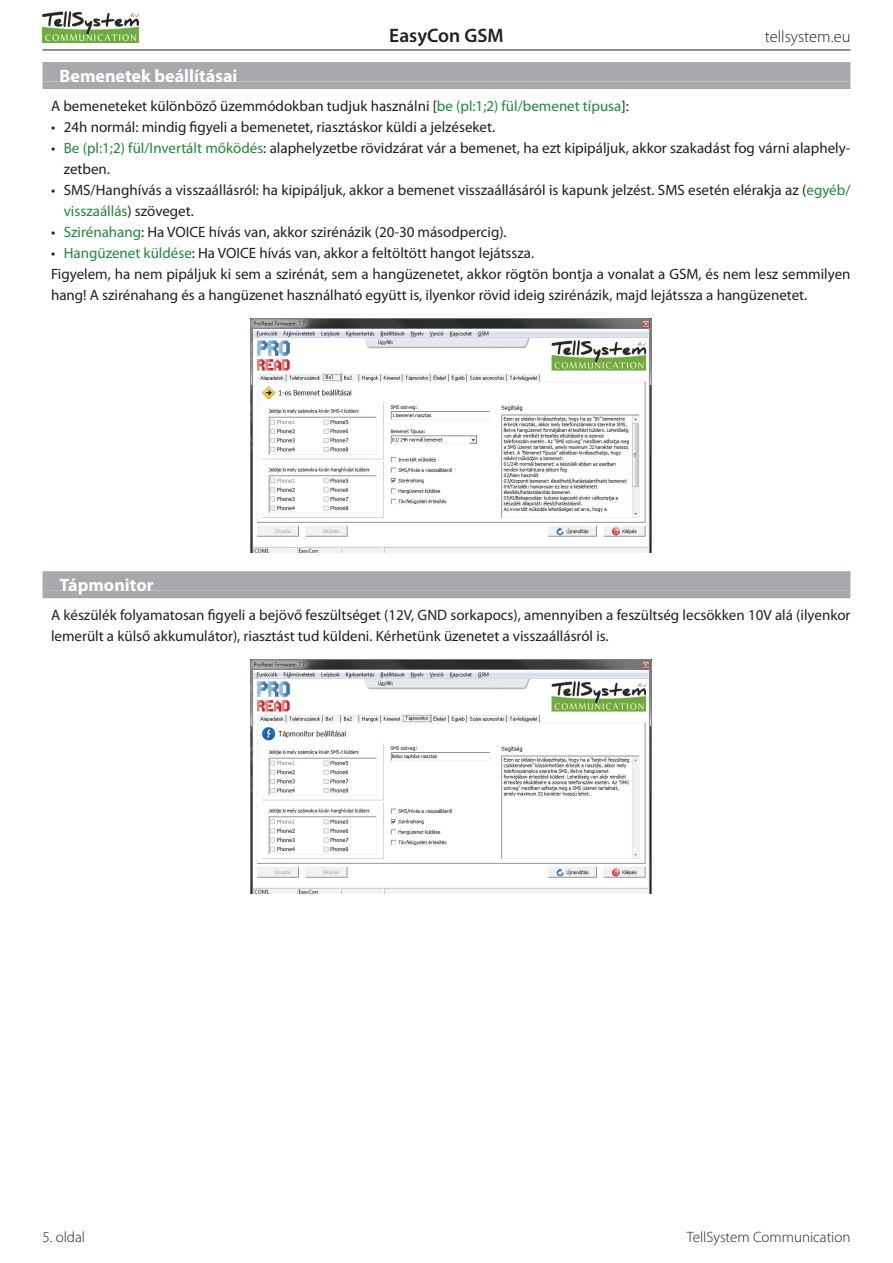
<style>
.page{position:relative;width:893px;height:1263px;background:#fff}
.page>*{position:absolute;margin:0;border:0;box-sizing:border-box;transform-origin:0 0}
.t1{font:600 19.5px "Myriad Pro";color:#231f20}
.t2{font:700 18px "Myriad Pro";color:#fff}
.t3{font:300 16.5px "Myriad Pro";color:#231f20}
.t4{font:15px/21px "Myriad Pro";color:#231f20}
.t5{font:300 15px "Myriad Pro";color:#231f20}
.s1{color:#208836}
</style>
<div class="page">
<img style="left:43px;top:12px;width:96px;height:30px">
<hr style="left:43px;top:50px;width:807px;height:1px;background:#231f20">
<div style="left:43px;top:62px;width:807px;height:20px;background:#a8a9ad"></div>
<div style="left:43px;top:82px;width:807px;height:7px;background:#a8a9ad"></div>
<div style="left:43px;top:571px;width:807px;height:20px;background:#a8a9ad"></div>
<div style="left:43px;top:591px;width:807px;height:7px;background:#a8a9ad"></div>
<img style="left:250px;top:319px;width:401px;height:233px">
<img style="left:250px;top:660px;width:401px;height:233px">
<h1 class="t1" style="left:389px;top:25px;width:116px">EasyCon GSM</h1>
<p class="t3" style="left:765px;top:27px;width:87px">tellsystem.eu</p>
<p class="t2" style="left:60px;top:65px;width:179px">Bemenetek beállításai</p>
<p class="t4" style="left:51px;top:96px;width:579px">A bemeneteket különböző üzemmódokban tudjuk használni [<span class="s1">be (pl:1;2) fül/bemenet típusa</span>]:</p>
<p class="t4" style="left:51px;top:117px;width:446px">• 24h normál: mindig figyeli a bemenetet, riasztáskor küldi a jelzéseket.</p>
<p class="t4" style="left:64px;top:138px;width:788px;text-indent:-13px">• <span class="s1">Be (pl:1;2) fül/Invertált mőködés</span>: alaphelyzetbe rövidzárat vár a bemenet, ha ezt kipipáljuk, akkor szakadást fog várni alaphely&shy;zetben.</p>
<p class="t4" style="left:64px;top:180px;width:788px;text-indent:-13px">• SMS/Hanghívás a visszaállásról: ha kipipáljuk, akkor a bemenet visszaállásáról is kapunk jelzést. SMS esetén elérakja az (<span class="s1">egyéb/ visszaállás</span>) szöveget.</p>
<p class="t4" style="left:51px;top:222px;width:457px">• <span class="s1">Szirénahang</span>: Ha VOICE hívás van, akkor szirénázik (20-30 másodpercig).</p>
<p class="t4" style="left:51px;top:243px;width:801px">• <span class="s1">Hangüzenet küldése</span>: Ha VOICE hívás van, akkor a feltöltött hangot lejátssza.<br>Figyelem, ha nem pipáljuk ki sem a szirénát, sem a hangüzenetet, akkor rögtön bontja a vonalat a GSM, és nem lesz semmilyen hang! A szirénahang és a hangüzenet használható együtt is, ilyenkor rövid ideig szirénázik, majd lejátssza a hangüzenetet.</p>
<p class="t2" style="left:60px;top:574px;width:96px">Tápmonitor</p>
<p class="t4" style="left:51px;top:605px;width:801px">A készülék folyamatosan figyeli a bejövő feszültséget (12V, GND sorkapocs), amennyiben a feszültség lecsökken 10V alá (ilyenkor lemerült a külső akkumulátor), riasztást tud küldeni. Kérhetünk üzenetet a visszaállásról is.</p>
<p class="t5" style="left:43px;top:1229px;width:44px">5. oldal</p>
<p class="t5" style="left:687px;top:1229px;width:165px">TellSystem Communication</p>
</div>
